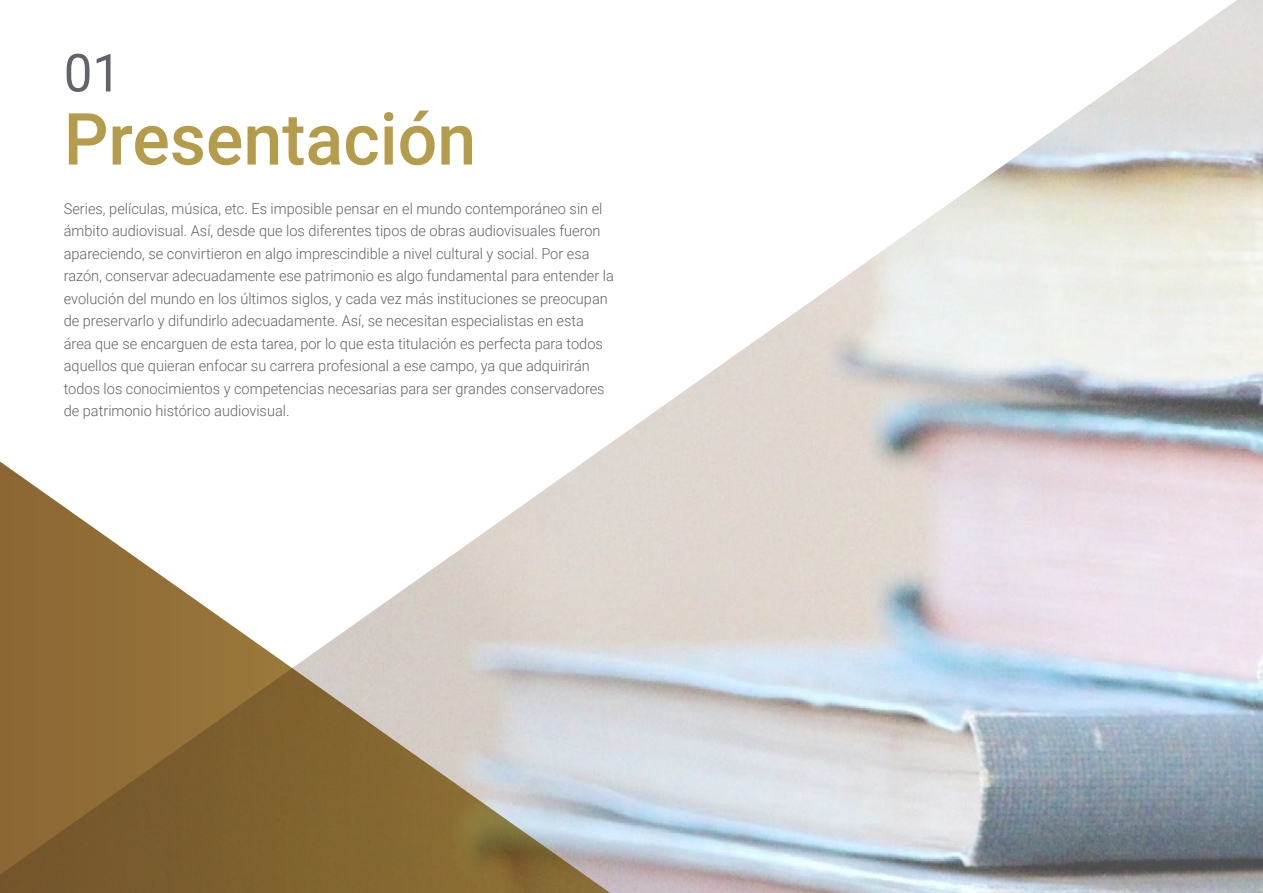
<style>
.page{position:relative;width:1263px;height:893px;background:#fff}
.page>*{position:absolute;margin:0;border:0;box-sizing:border-box;transform-origin:0 0}
.t1{font:500 72px "Roboto";color:#b49c4b}
.t2{font:52.5px "Roboto";color:#61646a}
.t3{font:300 15px/22.5px "Roboto";color:#61646a}
</style>
<div class="page">
<img style="left:607px;top:0;width:656px;height:893px">
<svg style="left:0;top:446px;width:640px;height:447px"></svg>
<h2 class="t2" style="left:64px;top:36px;width:59px">01</h2>
<h1 class="t1" style="left:64px;top:89px;width:414px">Presentación</h1>
<p class="t3" style="left:64px;top:197px;width:551px">Series, películas, música, etc. Es imposible pensar en el mundo contemporáneo sin el ámbito audiovisual. Así, desde que los diferentes tipos de obras audiovisuales fueron apareciendo, se convirtieron en algo imprescindible a nivel cultural y social. Por esa razón, conservar adecuadamente ese patrimonio es algo fundamental para entender la evolución del mundo en los últimos siglos, y cada vez más instituciones se preocupan de preservarlo y difundirlo adecuadamente. Así, se necesitan especialistas en esta área que se encarguen de esta tarea, por lo que esta titulación es perfecta para todos aquellos que quieran enfocar su carrera profesional a ese campo, ya que adquirirán todos los conocimientos y competencias necesarias para ser grandes conservadores de patrimonio histórico audiovisual.</p>
</div>
